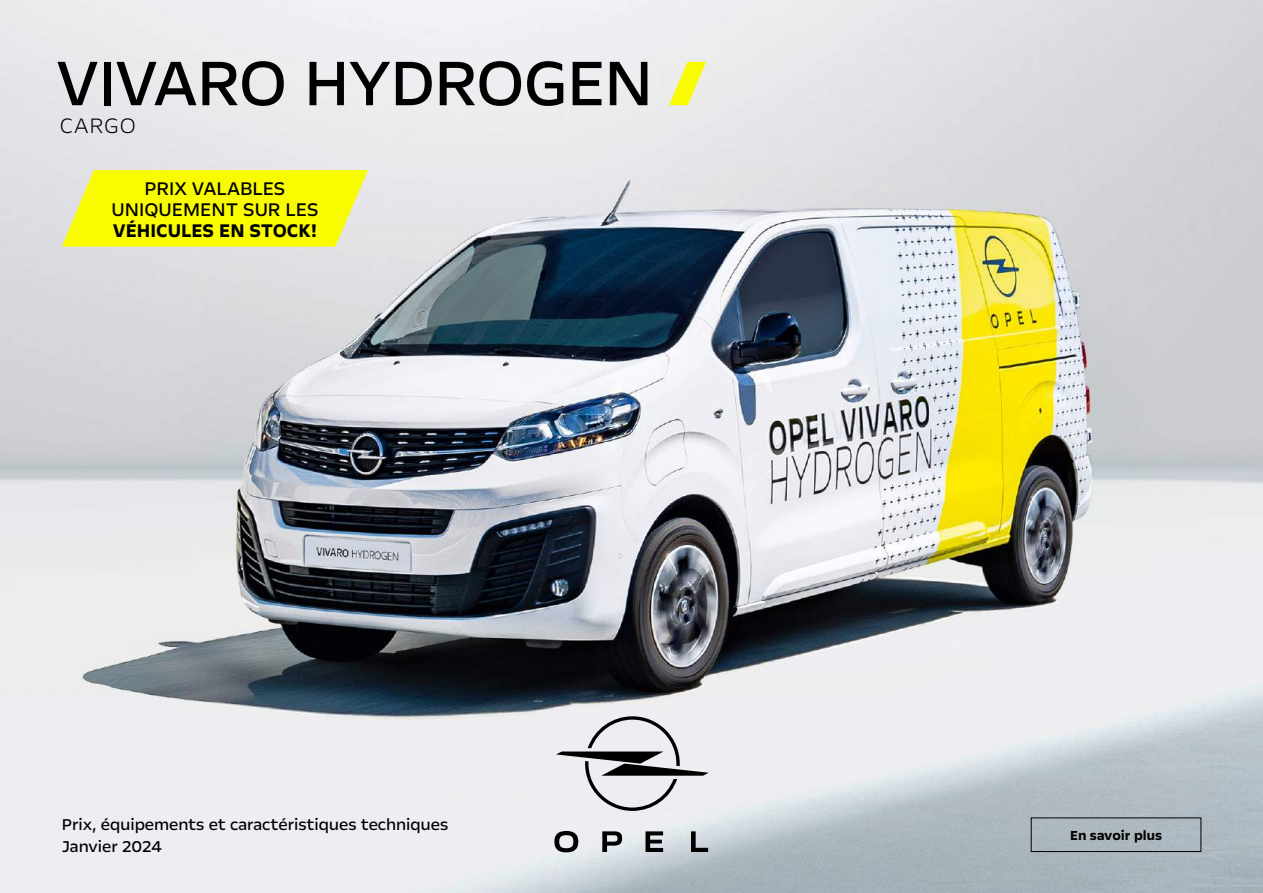
<style>
.page{position:relative;width:1263px;height:893px;background:#fff}
.page>*{position:absolute;margin:0;border:0;box-sizing:border-box;transform-origin:0 0}
.t1{font:72px "Opel Next";letter-spacing:-.015em;color:#000}
.t2{font:300 24px "Opel Next";letter-spacing:.035em;color:#000}
.t3{font:21px/21px "Opel Next";color:#000;text-align:center}
.t4{font:700 21px "Opel Next";color:#000}
.t5{font:18px/21.6px "Opel Next";color:#000}
.t6{font:700 15px "Opel Next";color:#000}
.s1{color:#f9fb00}
</style>
<div class="page">
<img style="left:0;top:0;width:1263px;height:893px">
<div style="left:1031px;top:818px;width:170px;height:34px;border:1px solid #000"></div>
<svg style="left:62px;top:170px;width:306px;height:77px;background:#f6f819"></svg>
<svg style="left:645px;top:831px;width:18px;height:21px"></svg>
<svg style="left:602px;top:831px;width:20px;height:21px"></svg>
<svg style="left:554px;top:831px;width:24px;height:21px"></svg>
<svg style="left:691px;top:831px;width:17px;height:21px"></svg>
<hr style="left:601px;top:773px;width:108px;height:3px;background:#000">
<svg style="left:585px;top:716px;width:95px;height:95px;background:#b8b7bb"></svg>
<hr style="left:556px;top:751px;width:107px;height:3px;background:#000">
<h1 class="t1" style="left:56px;top:38px;width:652px">VIVARO HYDROGEN <span class="s1">{sla}</span></h1>
<h2 class="t2" style="left:60px;top:110px;width:77px">CARGO</h2>
<p class="t3" style="left:112px;top:178px;width:208px">PRIX VALABLES<br>UNIQUEMENT SUR LES</p>
<p class="t4" style="left:113px;top:218px;width:206px">VÉHICULES EN STOCK!</p>
<p class="t5" style="left:62px;top:813px;width:388px">Prix, équipements et caractéristiques techniques<br>Janvier 2024</p>
<p class="t6" style="left:1070px;top:826px;width:94px">En savoir plus</p>
</div>
